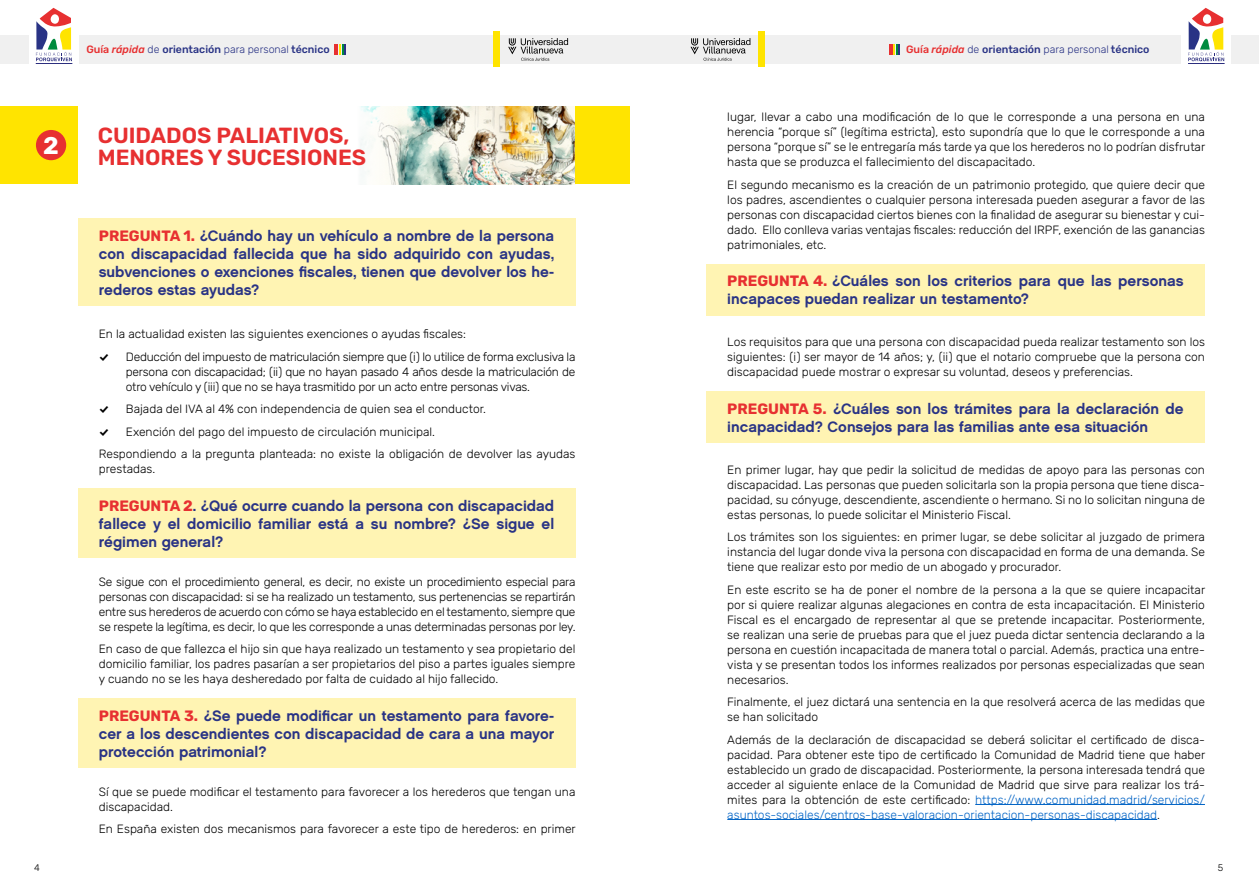
<style>
.page{position:relative;width:1259px;height:893px;background:#fff}
.page>*{position:absolute;margin:0;border:0;box-sizing:border-box;transform-origin:0 0}
.t1{font:700 24px "Rubik";color:#fff}
.t2{font:600 21.9px/22.2px "Rubik";color:#e73031}
.t3{font:15px/18px "Chalet New York Nineteen Sixty";color:#293385;text-align:justify}
.t4{font:300 12px/15px "Rubik";color:#000;text-align:justify}
.t5{font:12px "Modern Pictograms";color:#000}
.t6{font:500 10.65px "Rubik";color:#293385}
.t7{font:300 9.6px "Rubik";color:#000}
.s1{color:#e73031}
.s2{font-style:italic;color:#e73031}
.s3{font-weight:300}
.s4{font-family:"Rubik";font-weight:700;color:#e73031}
.s5{color:#0063c5}
</style>
<div class="page">
<div style="left:0;top:35px;width:629px;height:29px;background:#f0f0f0"></div>
<div style="left:629px;top:35px;width:630px;height:29px;background:#f0f0f0"></div>
<div style="left:29px;top:0;width:49px;height:67px;background:#fff"></div>
<div style="left:1181px;top:0;width:49px;height:67px;background:#fff"></div>
<hr style="left:36px;top:63px;width:36px;height:1px;background:#2c2e7f">
<svg style="left:36px;top:8px;width:36px;height:53px"></svg>
<hr style="left:1188px;top:63px;width:36px;height:1px;background:#2c2e7f">
<svg style="left:1188px;top:8px;width:36px;height:53px"></svg>
<svg style="left:508px;top:38px;width:60px;height:23px"></svg>
<svg style="left:690px;top:38px;width:60px;height:23px"></svg>
<div style="left:494px;top:31px;width:6px;height:36px;background:#ffe400"></div>
<div style="left:758px;top:31px;width:6px;height:36px;background:#ffe400"></div>
<svg style="left:335px;top:44px;width:11px;height:11px"></svg>
<svg style="left:889px;top:44px;width:11px;height:11px"></svg>
<div style="left:78px;top:219px;width:497px;height:87px;background:#fff4b3"></div>
<div style="left:78px;top:489px;width:497px;height:69px;background:#fff4b3"></div>
<div style="left:78px;top:699px;width:497px;height:69px;background:#fff4b3"></div>
<div style="left:706px;top:264px;width:499px;height:52px;background:#fff4b3"></div>
<div style="left:706px;top:392px;width:499px;height:51px;background:#fff4b3"></div>
<hr style="left:975px;top:804px;width:230px;height:1px;background:#0063c5">
<hr style="left:727px;top:819px;width:430px;height:1px;background:#0063c5">
<img style="left:360px;top:107px;width:215px;height:77px">
<div style="left:0;top:106px;width:78px;height:78px;background:#ffe400"></div>
<div style="left:575px;top:107px;width:54px;height:77px;background:#ffe400"></div>
<div style="left:36px;top:130px;width:30px;height:30px;background:#e73031;border-radius:50%"></div>
<p class="t6" style="left:86px;top:43px;width:245px"><span class="s1">Guía</span> <span class="s2">rápida</span> <span class="s3">de</span> orientación <span class="s3">para personal</span> técnico</p>
<p class="t6" style="left:906px;top:43px;width:245px"><span class="s1">Guía</span> <span class="s2">rápida</span> <span class="s3">de</span> orientación <span class="s3">para personal</span> técnico</p>
<h1 class="t1" style="left:43px;top:132px;width:17px">2</h1>
<h2 class="t2" style="left:98px;top:125px;width:270px">CUIDADOS PALIATIVOS,<br>MENORES Y SUCESIONES</h2>
<p class="t3" style="left:99px;top:227px;width:457px"><span class="s4">PREGUNTA 1.</span> ¿Cuándo hay un vehículo a nombre de la persona con discapacidad fallecida que ha sido adquirido con ayudas, subvenciones o exenciones fiscales, tienen que devolver los he&shy;rederos estas ayudas?</p>
<p class="t4" style="left:99px;top:327px;width:369px">En la actualidad existen las siguientes exenciones o ayudas fiscales:</p>
<p class="t5" style="left:99px;top:351px;width:11px">%</p>
<p class="t4" style="left:126px;top:349px;width:451px">Deducción del impuesto de matriculación siempre que (i) lo utilice de forma exclusiva la persona con discapacidad; (ii) que no hayan pasado 4 años desde la matriculación de otro vehículo y (iii) que no se haya trasmitido por un acto entre personas vivas.</p>
<p class="t5" style="left:99px;top:404px;width:11px">%</p>
<p class="t4" style="left:126px;top:402px;width:362px">Bajada del IVA al 4% con independencia de quien sea el conductor.</p>
<p class="t5" style="left:99px;top:426px;width:11px">%</p>
<p class="t4" style="left:99px;top:421px;width:478px;line-height:22.5px;text-indent:27px">Exención del pago del impuesto de circulación municipal.<br>Respondiendo a la pregunta planteada: no existe la obligación de devolver las ayudas</p>
<p class="t4" style="left:99px;top:462px;width:58px">prestadas.</p>
<p class="t3" style="left:99px;top:497px;width:457px"><span class="s4">PREGUNTA 2</span>. ¿Qué ocurre cuando la persona con discapacidad fallece y el domicilio familiar está a su nombre? ¿Se sigue el régimen general?</p>
<p class="t4" style="left:99px;top:574px;width:478px">Se sigue con el procedimiento general, es decir, no existe un procedimiento especial para personas con discapacidad: si se ha realizado un testamento, sus pertenencias se repartirán entre sus herederos de acuerdo con cómo se haya establecido en el testamento, siempre que se respete la legítima, es decir, lo que les corresponde a unas determinadas personas por ley.</p>
<p class="t4" style="left:99px;top:642px;width:478px">En caso de que fallezca el hijo sin que haya realizado un testamento y sea propietario del domicilio familiar, los padres pasarían a ser propietarios del piso a partes iguales siempre y cuando no se les haya desheredado por falta de cuidado al hijo fallecido.</p>
<p class="t3" style="left:99px;top:707px;width:457px"><span class="s4">PREGUNTA 3.</span> ¿Se puede modificar un testamento para favore&shy;cer a los descendientes con discapacidad de cara a una mayor protección patrimonial?</p>
<p class="t4" style="left:99px;top:784px;width:478px">Sí que se puede modificar el testamento para favorecer a los herederos que tengan una discapacidad.</p>
<p class="t4" style="left:99px;top:822px;width:478px">En España existen dos mecanismos para favorecer a este tipo de herederos: en primer</p>
<p class="t4" style="left:727px;top:110px;width:479px">lugar, llevar a cabo una modificación de lo que le corresponde a una persona en una herencia “porque sí” (legítima estricta), esto supondría que lo que le corresponde a una persona “porque sí” se le entregaría más tarde ya que los herederos no lo podrían disfrutar hasta que se produzca el fallecimiento del discapacitado.</p>
<p class="t4" style="left:727px;top:177px;width:479px">El segundo mecanismo es la creación de un patrimonio protegido, que quiere decir que los padres, ascendientes o cualquier persona interesada pueden asegurar a favor de las personas con discapacidad ciertos bienes con la finalidad de asegurar su bienestar y cui&shy;dado. Ello conlleva varias ventajas fiscales: reducción del IRPF, exención de las ganancias patrimoniales, etc.</p>
<p class="t3" style="left:727px;top:272px;width:458px"><span class="s4">PREGUNTA 4.</span> ¿Cuáles son los criterios para que las personas incapaces puedan realizar un testamento?</p>
<p class="t4" style="left:727px;top:335px;width:479px">Los requisitos para que una persona con discapacidad pueda realizar testamento son los siguientes: (i) ser mayor de 14 años; y, (ii) que el notario compruebe que la persona con discapacidad puede mostrar o expresar su voluntad, deseos y preferencias.</p>
<p class="t3" style="left:727px;top:400px;width:458px"><span class="s4">PREGUNTA 5.</span> ¿Cuáles son los trámites para la declaración de incapacidad? Consejos para las familias ante esa situación</p>
<p class="t4" style="left:727px;top:462px;width:479px">En primer lugar, hay que pedir la solicitud de medidas de apoyo para las personas con discapacidad. Las personas que pueden solicitarla son la propia persona que tiene disca&shy;pacidad, su cónyuge, descendiente, ascendiente o hermano. Si no lo solicitan ninguna de estas personas, lo puede solicitar el Ministerio Fiscal.</p>
<p class="t4" style="left:727px;top:530px;width:479px">Los trámites son los siguientes: en primer lugar, se debe solicitar al juzgado de primera instancia del lugar donde viva la persona con discapacidad en forma de una demanda. Se tiene que realizar esto por medio de un abogado y procurador.</p>
<p class="t4" style="left:727px;top:582px;width:479px">En este escrito se ha de poner el nombre de la persona a la que se quiere incapacitar por si quiere realizar algunas alegaciones en contra de esta incapacitación. El Ministerio Fiscal es el encargado de representar al que se pretende incapacitar. Posteriormente, se realizan una serie de pruebas para que el juez pueda dictar sentencia declarando a la persona en cuestión incapacitada de manera total o parcial. Además, practica una entre&shy;vista y se presentan todos los informes realizados por personas especializadas que sean necesarios.</p>
<p class="t4" style="left:727px;top:695px;width:479px">Finalmente, el juez dictará una sentencia en la que resolverá acerca de las medidas que se han solicitado</p>
<p class="t4" style="left:727px;top:732px;width:479px">Además de la declaración de discapacidad se deberá solicitar el certificado de disca&shy;pacidad. Para obtener este tipo de certificado la Comunidad de Madrid tiene que haber establecido un grado de discapacidad. Posteriormente, la persona interesada tendrá que acceder al siguiente enlace de la Comunidad de Madrid que sirve para realizar los trá&shy;mites para la obtención de este certificado: <span class="s5">https://www.comunidad.madrid/servicios/ asuntos-sociales/centros-base-valoracion-orientacion-personas-discapacidad</span>.</p>
<p class="t7" style="left:34px;top:862px;width:7px">4</p>
<p class="t7" style="left:1217px;top:862px;width:7px">5</p>
</div>
